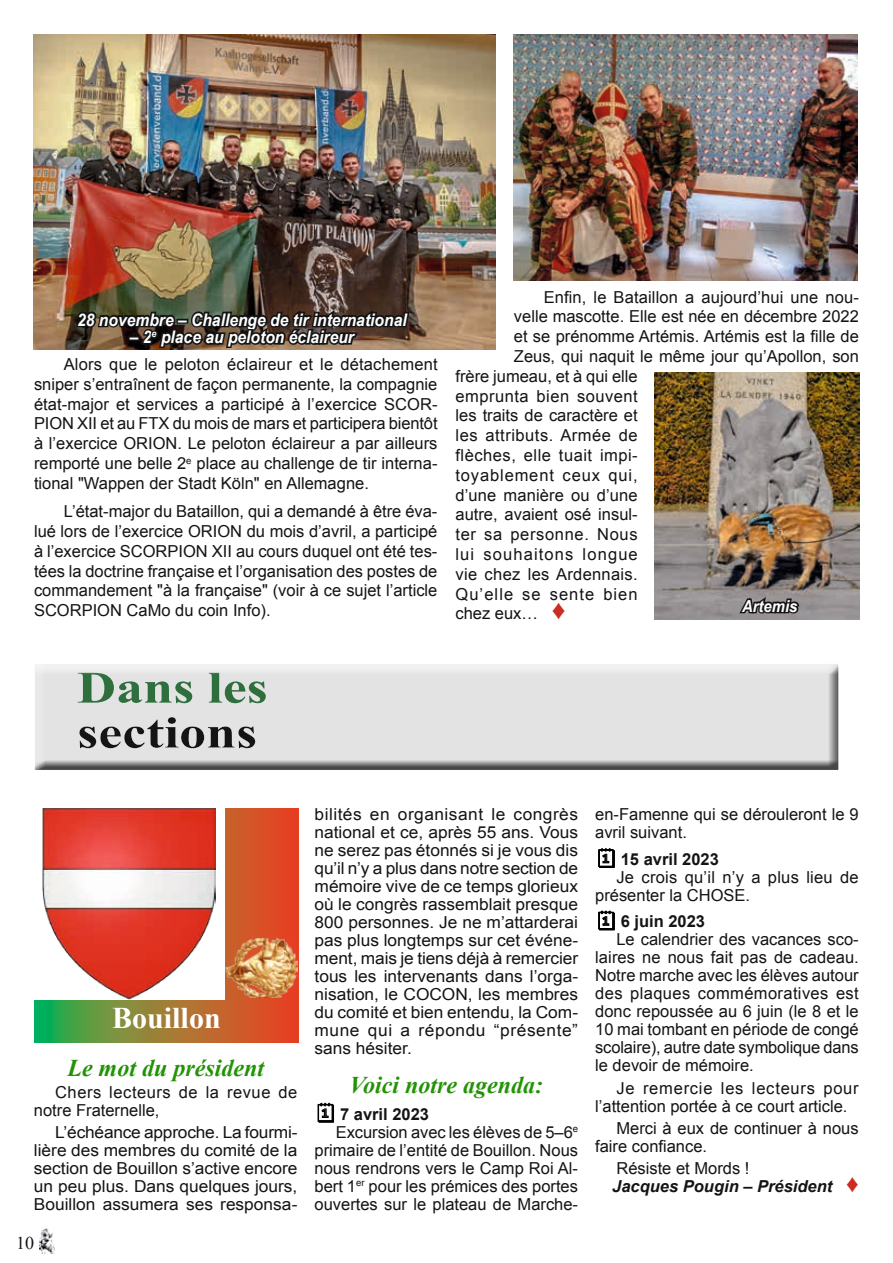
<style>
.page{position:relative;width:893px;height:1263px;background:#fff}
.page>*{position:absolute;margin:0;border:0;box-sizing:border-box;transform-origin:0 0}
.t1{font:700 45px "Times New Roman";color:#2f6f3e;scale:1.2 1}
.t2{font:700 30px "Times New Roman";color:#fff}
.t3{font:italic 700 24px "Times New Roman";color:#249207}
.t4{font:18px "Times New Roman";color:#131413}
.t5{font:italic 700 17.4px "Arial Narrow";color:#fff;scale:1.1 1}
.t6{font:16.5px/19.8px "Arial";color:#131413}
.t7{font:16.5px/18px "Arial";color:#131413;text-align:justify;scale:1.05 1}
.t8{font:16.5px "Arial";letter-spacing:.03em;color:#131413}
.t9{font:16.5px/18px "Arial";letter-spacing:.035em;color:#131413}
.t10{font:italic 700 16.5px/18px "Arial";color:#131413}
.t11{font:700 16.5px "Arial";color:#131413}
.t12{font:16.5px "Arial";letter-spacing:.02em;color:#131413}
.t13{font:16.5px "Arial";letter-spacing:.05em;color:#131413}
.t14{font:16.5px "Arial";letter-spacing:.07em;color:#131413}
.t15{font:16.5px "Arial";letter-spacing:.04em;color:#131413}
.t16{font:16.5px "Arial";letter-spacing:.065em;color:#131413}
.t17{font:italic 700 16.5px "Arial Narrow";color:#fff;scale:1.1 1}
.s1{font-weight:700;font-style:italic;font-size:27px;color:#cc2d22}
.s2{font-weight:400;font-style:normal}
.s3{font-size:24.75px;color:#cc2d22}
</style>
<div class="page">
<img style="left:39px;top:1228px;width:16px;height:25px">
<img style="left:514px;top:34px;width:343px;height:247px">
<img style="left:655px;top:372px;width:204px;height:247px">
<svg style="left:737px;top:592px;width:64px;height:28px"></svg>
<img style="left:34px;top:35px;width:461px;height:315px">
<svg style="left:74px;top:307px;width:337px;height:43px"></svg>
<div style="left:33px;top:663px;width:806px;height:108px;background:#131413;opacity:.75"></div>
<svg style="left:35px;top:808px;width:263px;height:234px"></svg>
<div style="left:30px;top:804px;width:195px;height:195px;background:#fff"></div>
<img style="left:226px;top:939px;width:72px;height:58px">
<img style="left:42px;top:808px;width:174px;height:192px">
<svg style="left:317px;top:1102px;width:17px;height:21px"></svg>
<svg style="left:598px;top:848px;width:17px;height:20px"></svg>
<svg style="left:598px;top:910px;width:17px;height:21px"></svg>
<p class="t5" style="left:77px;top:306px;width:301px">28 novembre – Challenge de tir international</p>
<p class="t5" style="left:130px;top:324px;width:205px">– 2<sup>e</sup> place au peloton éclaireur</p>
<p class="t6" style="left:34px;top:354px;width:405px;text-align:justify;text-indent:30px">Alors que le peloton éclaireur et le détachement sniper s’entraînent de façon permanente, la compagnie état-major et services a participé à l’exercice SCOR-PION XII et au FTX du mois de mars et participera bientôt à l’exercice ORION. Le peloton éclaireur a par ailleurs remporté une belle 2<sup>e</sup> place au challenge de tir interna&shy;tional "Wappen der Stadt Köln" en Allemagne.</p>
<p class="t6" style="left:34px;top:501px;width:405px;text-align:justify;text-indent:30px">L’état-major du Bataillon, qui a demandé à être éva&shy;lué lors de l’exercice ORION du mois d’avril, a participé à l’exercice SCORPION XII au cours duquel ont été tes&shy;tées la doctrine française et l’organisation des postes de commandement "à la française" (voir à ce sujet l’article SCORPION CaMo du coin Info).</p>
<p class="t6" style="left:544px;top:287px;width:317px">Enfin, le Bataillon a aujourd’hui une nou-</p>
<p class="t6" style="left:514px;top:307px;width:347px">velle mascotte. Elle est née en décembre 2022</p>
<p class="t6" style="left:514px;top:326px;width:347px">et se prénomme Artémis. Artémis est la fille de</p>
<p class="t6" style="left:514px;top:346px;width:347px">Zeus, qui naquit le même jour qu’Apollon, son</p>
<p class="t6" style="left:455px;top:366px;width:184px">frère jumeau, et à qui elle</p>
<p class="t8" style="left:455px;top:384px;width:184px">emprunta bien souvent</p>
<p class="t6" style="left:455px;top:406px;width:184px">les traits de caractère et</p>
<p class="t8" style="left:455px;top:424px;width:184px">les attributs. Armée de</p>
<p class="t8" style="left:455px;top:444px;width:184px">flèches, elle tuait impi-</p>
<p class="t13" style="left:455px;top:464px;width:184px">toyablement ceux qui,</p>
<p class="t6" style="left:455px;top:485px;width:184px">d’une manière ou d’une</p>
<p class="t6" style="left:455px;top:505px;width:184px">autre, avaient osé insul-</p>
<p class="t15" style="left:455px;top:523px;width:184px">ter sa personne. Nous</p>
<p class="t14" style="left:455px;top:543px;width:184px">lui souhaitons longue</p>
<p class="t12" style="left:455px;top:563px;width:184px">vie chez les Ardennais.</p>
<p class="t16" style="left:455px;top:582px;width:184px">Qu’elle se sente bien</p>
<p class="t6" style="left:455px;top:604px;width:112px">chez eux… <span class="s1">♦</span></p>
<p class="t17" style="left:742px;top:593px;width:52px">Artemis</p>
<h1 class="t1" style="left:77px;top:655px;width:160px">Dans les</h1>
<h2 class="t2" style="left:112px;top:996px;width:110px">Bouillon</h2>
<h3 class="t3" style="left:67px;top:1051px;width:198px">Le mot du président</h3>
<p class="t9" style="left:34px;top:1083px;width:265px;text-indent:21px">Chers lecteurs de la revue de notre Fraternelle,</p>
<p class="t7" style="left:34px;top:1123px;width:252px;text-indent:21px">L’échéance approche. La fourmi&shy;lière des membres du comité de la section de Bouillon s’active encore un peu plus. Dans quelques jours, Bouillon assumera ses responsa-</p>
<p class="t4" style="left:16px;top:1230px;width:20px">10</p>
<p class="t7" style="left:315px;top:805px;width:253px">bilités en organisant le congrès national et ce, après 55 ans. Vous ne serez pas étonnés si je vous dis qu’il n’y a plus dans notre section de mémoire vive de ce temps glorieux où le congrès rassemblait presque 800 personnes. Je ne m’attarderai pas plus longtemps sur cet événe&shy;ment, mais je tiens déjà à remercier tous les intervenants dans l’orga&shy;nisation, le COCON, les membres du comité et bien entendu, la Com&shy;mune qui a répondu “présente” sans hésiter.</p>
<h3 class="t3" style="left:350px;top:1068px;width:195px">Voici notre agenda:</h3>
<p class="t11" style="left:340px;top:1102px;width:90px">7 avril 2023</p>
<p class="t6" style="left:336px;top:1122px;width:244px">Excursion avec les élèves de 5–6<sup>e</sup></p>
<p class="t6" style="left:315px;top:1140px;width:265px">primaire de l’entité de Bouillon. Nous</p>
<p class="t6" style="left:315px;top:1158px;width:265px">nous rendrons vers le Camp Roi Al-</p>
<p class="t6" style="left:315px;top:1176px;width:265px">bert 1<sup>er</sup> pour les prémices des portes</p>
<p class="t6" style="left:315px;top:1194px;width:265px">ouvertes sur le plateau de Marche-</p>
<p class="t6" style="left:595px;top:805px;width:265px;line-height:18px">en-Famenne qui se dérouleront le 9 avril suivant.</p>
<p class="t11" style="left:621px;top:847px;width:100px">15 avril 2023</p>
<p class="t6" style="left:595px;top:868px;width:265px;line-height:18px;text-indent:21px">Je crois qu’il n’y a plus lieu de présenter la CHOSE.</p>
<p class="t11" style="left:621px;top:910px;width:86px">6 juin 2023</p>
<p class="t6" style="left:595px;top:930px;width:265px;line-height:18px;text-align:justify;text-indent:21px">Le calendrier des vacances sco&shy;laires ne nous fait pas de cadeau.<br>Notre marche avec les élèves autour des plaques commémoratives est donc repoussée au 6 juin (le 8 et le 10 mai tombant en période de congé scolaire), autre date symbolique dans le devoir de mémoire.</p>
<p class="t6" style="left:595px;top:1079px;width:265px;line-height:18px;text-indent:21px">Je remercie les lecteurs pour l’attention portée à ce court article.</p>
<p class="t6" style="left:595px;top:1119px;width:265px;line-height:18px;text-indent:21px">Merci à eux de continuer à nous faire confiance.</p>
<p class="t10" style="left:612px;top:1160px;width:248px"><span class="s2">Résiste et Mords !<br></span>Jacques Pougin – Président <span class="s3">♦</span></p>
</div>
